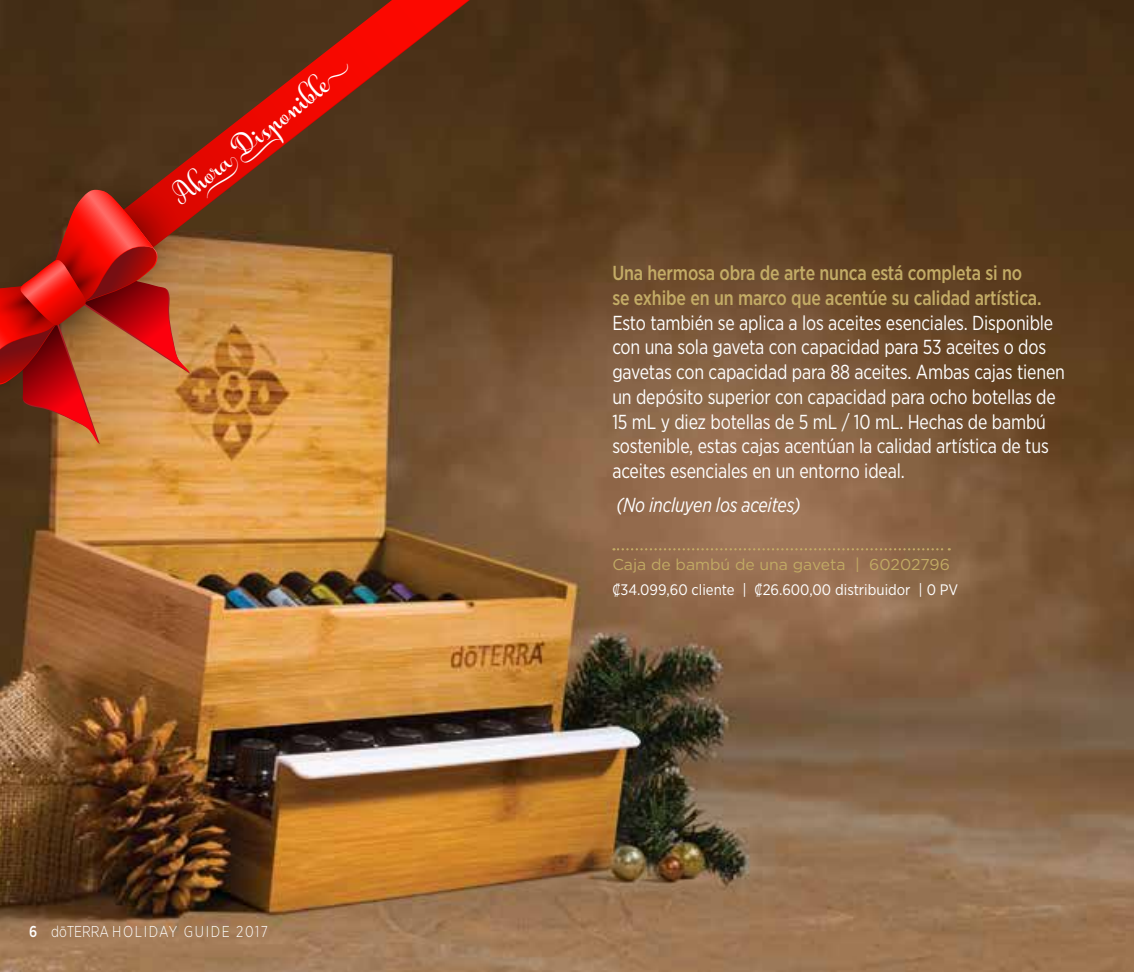
<style>
.page{position:relative;width:1134px;height:972px;background:#fff}
.page>*{position:absolute;margin:0;border:0;box-sizing:border-box;transform-origin:0 0}
.t1{font:31.5px "Aulyars";color:#fff}
.t2{font:20.25px/24.8px "Gotham Narrow";letter-spacing:-.01em;color:#fff;scale:.9 1}
.t3{font:500 20.25px/24.8px "Gotham Narrow";letter-spacing:-.01em;color:#c3ac66;scale:.9 1}
.t4{font:italic 20.25px "Gotham Narrow";letter-spacing:-.01em;color:#fff;scale:.9 1}
.t5{font:15.75px "Gotham";color:#c2ab64}
.t6{font:300 15.75px "Gotham Narrow";letter-spacing:.11em;color:#fff;scale:.9 1}
.t7{font:15.3px "Gotham Narrow";color:#fff}
.s1{font-weight:500}
.s2{color:#c2ac67}
</style>
<div class="page">
<img style="left:0;top:0;width:1134px;height:972px">
<svg style="left:613px;top:548px;width:337px;height:2px"></svg>
<svg style="left:0;top:0;width:469px;height:366px"></svg>
<svg style="left:0;top:182px;width:217px;height:283px"></svg>
<h1 class="t1" style="left:163px;top:184px;width:194px;rotate:-38deg">Ahora Disponible</h1>
<p class="t6" style="left:29px;top:922px;width:267px"><span class="s1">6</span> dōTERRA HOLIDAY GUIDE 2017</p>
<p class="t3" style="left:612px;top:260px;width:478px">Una hermosa obra de art<span class="s2">e nunca está</span> completa si no se exhibe en un marco que acentúe su calidad artística.</p>
<p class="t2" style="left:612px;top:310px;width:504px">Esto también se aplica a los aceites esenciales. Disponible con una sola gaveta con capacidad para 53 aceites o dos gavetas con capacidad para 88 aceites. Ambas cajas tienen un depósito superior con capacidad para ocho botellas de 15 mL y diez botellas de 5 mL / 10 mL. Hechas de bambú sostenible, estas cajas acentúan la calidad artística de tus aceites esenciales en un entorno ideal.</p>
<p class="t4" style="left:616px;top:492px;width:206px">(No incluyen los aceites)</p>
<p class="t5" style="left:612px;top:554px;width:339px">Caja de bambú de una gaveta | 60202796</p>
<p class="t7" style="left:612px;top:580px;width:347px">₡34.099,60 cliente | ₡26.600,00 distribuidor | 0 PV</p>
</div>
